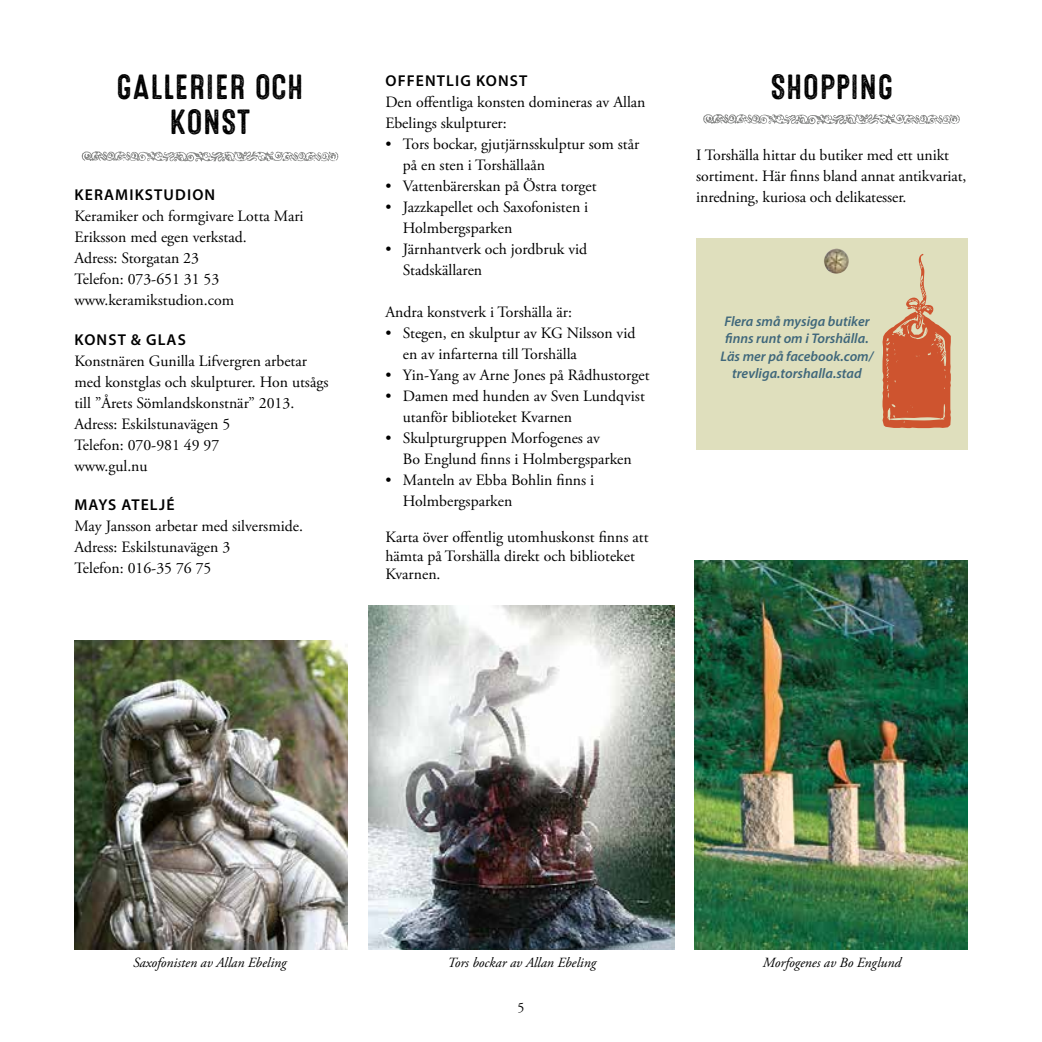
<style>
.page{position:relative;width:1042px;height:1042px;background:#fff}
.page>*{position:absolute;margin:0;border:0;box-sizing:border-box;transform-origin:0 0}
.t1{font:35px/35px "Microbrew Three";color:#000;text-align:center}
.t2{font:15.75px/21px "Adobe Garamond Pro";color:#000}
.t3{font:600 15.75px "Myriad Pro";letter-spacing:.07em;color:#000}
.t4{font:italic 600 14px/17.5px "Myriad Pro";color:#3f677b;text-align:center}
.t5{font:italic 14px "Adobe Garamond Pro";color:#000}
.t6{font:14px "Adobe Garamond Pro";color:#000}
</style>
<div class="page">
<div style="left:696px;top:238px;width:271px;height:211px;background:#dfdfbd"></div>
<svg style="left:82px;top:151px;width:256px;height:11px"></svg>
<svg style="left:703px;top:114px;width:257px;height:10px"></svg>
<img style="left:694px;top:561px;width:273px;height:388px">
<img style="left:368px;top:605px;width:307px;height:344px">
<img style="left:74px;top:640px;width:273px;height:309px">
<svg style="left:882px;top:254px;width:69px;height:174px"></svg>
<img style="left:824px;top:249px;width:13px;height:17px">
<h1 class="t1" style="left:116px;top:71px;width:189px">GALLERIER OCH<br>KONST</h1>
<p class="t3" style="left:75px;top:185px;width:142px">KERAMIKSTUDION</p>
<p class="t2" style="left:74px;top:206px;width:231px">Keramiker och formgivare Lotta Mari<br>Eriksson med egen verkstad.<br>Adress: Storgatan 23<br>Telefon: 073-651 31 53 www.keramikstudion.com</p>
<p class="t3" style="left:75px;top:329px;width:113px">KONST &amp; GLAS</p>
<p class="t2" style="left:74px;top:351px;width:256px">Konstnären Gunilla Lifvergren arbetar med konstglas och skulpturer. Hon utsågs till ”Årets Sömlandskonstnär” 2013.<br>Adress: Eskilstunavägen 5<br>Telefon: 070-981 49 97<br>www.gul.nu</p>
<p class="t3" style="left:75px;top:494px;width:101px">MAYS ATELJÉ</p>
<p class="t2" style="left:74px;top:516px;width:230px">May Jansson arbetar med silversmide.<br>Adress: Eskilstunavägen 3<br>Telefon: 016-35 76 75</p>
<p class="t3" style="left:385px;top:71px;width:143px">OFFENTLIG KONST</p>
<p class="t2" style="left:385px;top:92px;width:262px">Den offentliga konsten domineras av Allan<br>Ebelings skulpturer:</p>
<p class="t2" style="left:403px;top:134px;width:238px;text-indent:-17px">• Tors bockar, gjutjärnsskulptur som står på en sten i Torshällaån</p>
<p class="t2" style="left:385px;top:176px;width:213px">• Vattenbärerskan på Östra torget</p>
<p class="t2" style="left:403px;top:197px;width:187px;text-indent:-17px">• Jazzkapellet och Saxofonisten i<br>Holmbergsparken</p>
<p class="t2" style="left:403px;top:239px;width:186px;text-indent:-17px">• Järnhantverk och jordbruk vid<br>Stadskällaren</p>
<p class="t2" style="left:385px;top:302px;width:188px">Andra konstverk i Torshälla är:</p>
<p class="t2" style="left:403px;top:323px;width:234px;text-indent:-17px">• Stegen, en skulptur av KG Nilsson vid en av infarterna till Torshälla</p>
<p class="t2" style="left:385px;top:365px;width:266px">• Yin-Yang av Arne Jones på Rådhustorget</p>
<p class="t2" style="left:403px;top:386px;width:243px;text-indent:-17px">• Damen med hunden av Sven Lundqvist utanför biblioteket Kvarnen</p>
<p class="t2" style="left:403px;top:428px;width:230px;text-indent:-17px">• Skulpturgruppen Morfogenes av<br>Bo Englund finns i Holmbergsparken</p>
<p class="t2" style="left:403px;top:470px;width:193px;text-indent:-17px">• Manteln av Ebba Bohlin finns i<br>Holmbergsparken</p>
<p class="t2" style="left:385px;top:529px;width:265px;line-height:18px">Karta över offentlig utomhuskonst finns att hämta på Torshälla direkt och biblioteket<br>Kvarnen.</p>
<h1 class="t1" style="left:770px;top:71px;width:124px">SHOPPING</h1>
<p class="t2" style="left:696px;top:145px;width:272px">I Torshälla hittar du butiker med ett unikt sortiment. Här finns bland annat antikvariat, inredning, kuriosa och delikatesser.</p>
<p class="t4" style="left:720px;top:312px;width:154px">Flera små mysiga butiker finns runt om i Torshälla.<br>Läs mer på facebook.com/ trevliga.torshalla.stad</p>
<p class="t5" style="left:133px;top:953px;width:155px">Saxofonisten av Allan Ebeling</p>
<p class="t5" style="left:447px;top:953px;width:150px">Tors bockar av Allan Ebeling</p>
<p class="t5" style="left:763px;top:953px;width:140px">Morfogenes av Bo Englund</p>
<p class="t6" style="left:517px;top:999px;width:8px">5</p>
</div>
